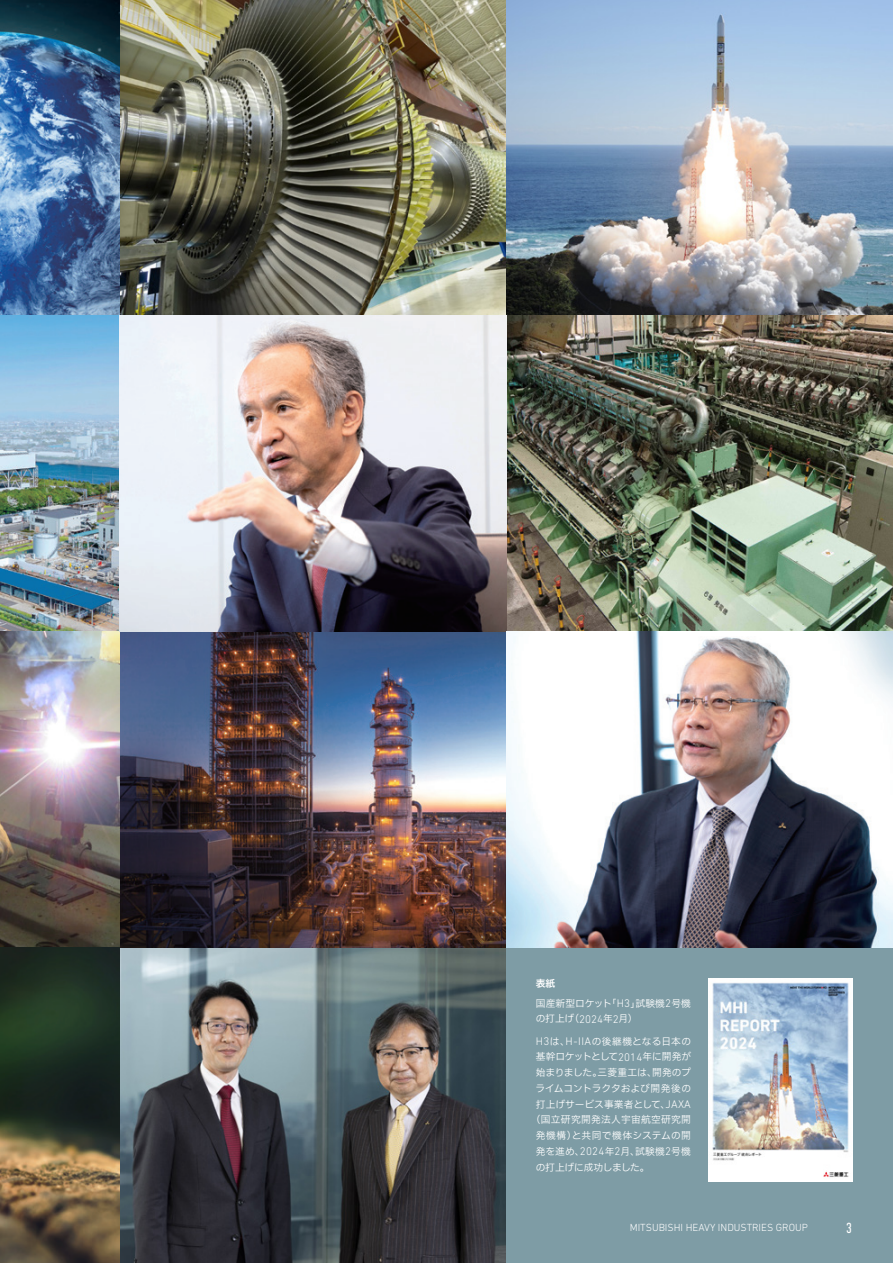
<style>
.page{position:relative;width:893px;height:1263px;background:#fff}
.page>*{position:absolute;margin:0;border:0;box-sizing:border-box;transform-origin:0 0}
.t1{font:condensed 15px "DIN Next LT Pro";color:#fff}
.t2{font:300 10.5px "DIN Next LT Pro";color:#fff}
.t3{font:9.75px/15.8px "Hiragino UD Sans F Std N W3";letter-spacing:.005em;color:#fff}
.t4{font:9.75px "Hiragino UD Sans F Std N W3";letter-spacing:-.02em;color:#fff}
.t5{font:9.75px "Hiragino UD Sans F Std N W3";letter-spacing:.03em;color:#fff}
.t6{font:9.75px "Hiragino UD Sans F Std N W3";letter-spacing:.025em;color:#fff}
.t7{font:9.75px "Hiragino UD Sans F Std N W3";letter-spacing:-.025em;color:#fff}
.t8{font:9.75px "Hiragino UD Sans F Std N W6";color:#fff}
.s1{font-family:"DIN Next LT Pro";font-weight:300;font-size:11.25px}
</style>
<div class="page">
<img style="left:0;top:0;width:893px;height:316px">
<img style="left:119px;top:631px;width:387px;height:632px">
<img style="left:119px;top:316px;width:774px;height:315px">
<div style="left:506px;top:947px;width:387px;height:316px;background:#7e9ca5"></div>
<img style="left:0;top:316px;width:119px;height:947px">
<img style="left:708px;top:978px;width:144px;height:204px">
<img style="left:506px;top:631px;width:387px;height:316px">
<p class="t8" style="left:536px;top:975px;width:21px">表紙</p>
<p class="t3" style="left:536px;top:994px;width:157px">国産新型ロケット「<span class="s1">H3</span>」試験機<span class="s1">2</span>号機の打上げ（<span class="s1">2024</span>年<span class="s1">2</span>月）</p>
<p class="t3" style="left:536px;top:1032px;width:157px"><span class="s1">H3</span>は、<span class="s1">H-IIA</span>の後継機となる日本の</p>
<p class="t4" style="left:536px;top:1049px;width:157px">基幹ロケットとして<span class="s1">2014</span>年に開発が</p>
<p class="t3" style="left:536px;top:1064px;width:157px">始まりました。三菱重工は、開発のプ</p>
<p class="t3" style="left:535px;top:1080px;width:157px">ライムコントラクタおよび開発後の</p>
<p class="t3" style="left:536px;top:1095px;width:157px">打上げサービス事業者として、<span class="s1">JAXA</span></p>
<p class="t5" style="left:531px;top:1112px;width:162px">（国立研究開発法人宇宙航空研究開</p>
<p class="t6" style="left:536px;top:1128px;width:157px">発機構）と共同で機体システムの開</p>
<p class="t3" style="left:536px;top:1143px;width:157px">発を進め、<span class="s1">2024</span>年<span class="s1">2</span>月、試験機<span class="s1">2</span>号機</p>
<p class="t7" style="left:536px;top:1159px;width:115px">の打上げに成功しました。</p>
<p class="t2" style="left:630px;top:1222px;width:180px">MITSUBISHI HEAVY INDUSTRIES GROUP</p>
<h1 class="t1" style="left:846px;top:1219px;width:7px">3</h1>
</div>
